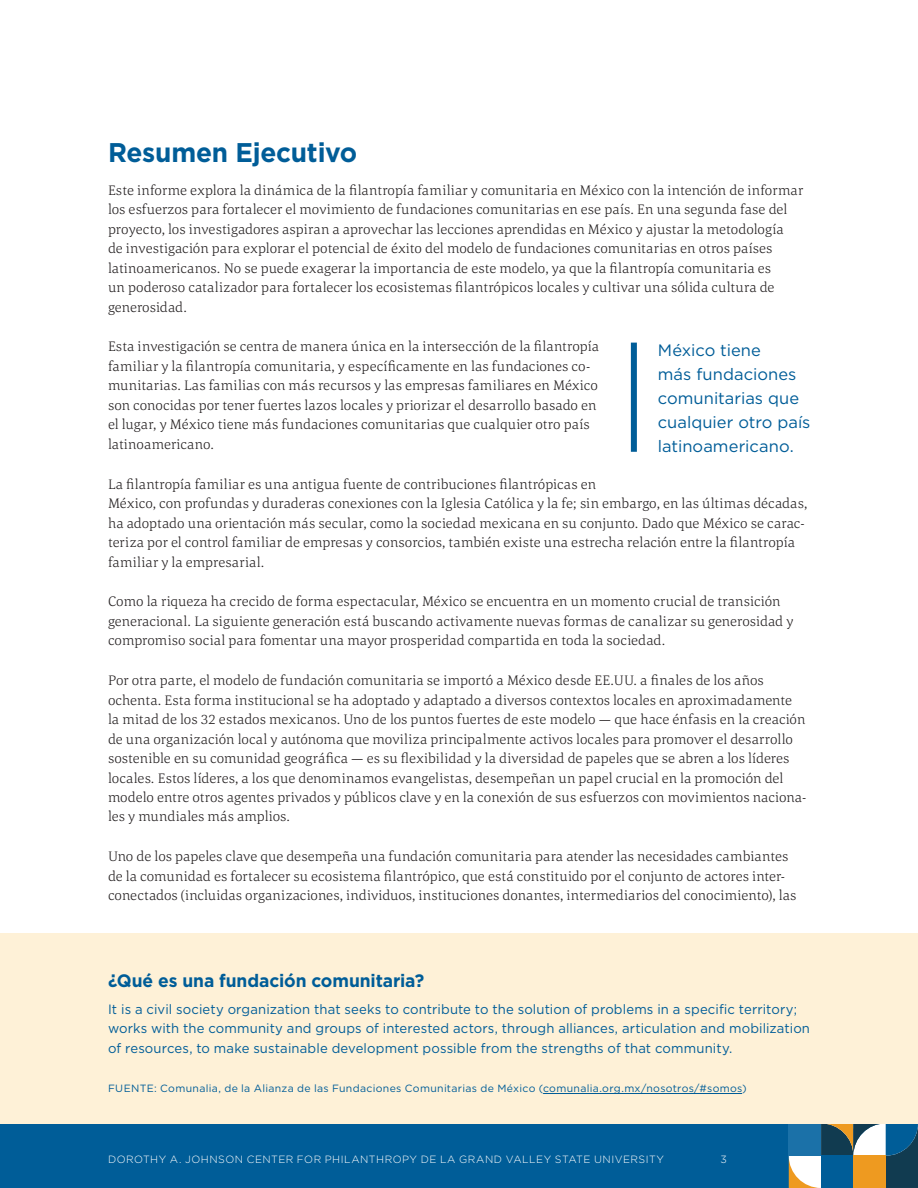
<style>
.page{position:relative;width:918px;height:1188px;background:#fff}
.page>*{position:absolute;margin:0;border:0;box-sizing:border-box;transform-origin:0 0}
.t1{font:700 27px "Gotham";letter-spacing:-.01em;color:#005d98}
.t2{font:700 18px "Gotham";letter-spacing:-.005em;color:#005d98}
.t3{font:16.5px/24px "Gotham";color:#005d98}
.t4{font:300 14.25px/19.5px "Corda";letter-spacing:.01em;color:#231f20}
.t5{font:13.5px/19.5px "Gotham";letter-spacing:.01em;color:#005d98}
.t6{font:10.5px "Gotham";letter-spacing:.03em;color:#005d98}
.t7{font:300 10.5px "Gotham";letter-spacing:.045em;color:#fff}
</style>
<div class="page">
<div style="left:0;top:1123px;width:789px;height:65px;background:#005d98"></div>
<svg style="left:789px;top:1124px;width:129px;height:64px"></svg>
<div style="left:853px;top:1156px;width:33px;height:32px;background:#ee9a20"></div>
<div style="left:0;top:933px;width:918px;height:191px;background:#fef1d7"></div>
<hr style="left:543px;top:1093px;width:199px;height:1px;background:#005d98">
<div style="left:631px;top:343px;width:6px;height:109px;background:#005d98"></div>
<h1 class="t1" style="left:108px;top:136px;width:251px">Resumen Ejecutivo</h1>
<p class="t4" style="left:108px;top:180px;width:697px">Este informe explora la dinámica de la filantropía familiar y comunitaria en México con la intención de informar los esfuerzos para fortalecer el movimiento de fundaciones comunitarias en ese país. En una segunda fase del proyecto, los investigadores aspiran a aprovechar las lecciones aprendidas en México y ajustar la metodología<br>de investigación para explorar el potencial de éxito del modelo de fundaciones comunitarias en otros países latinoamericanos. No se puede exagerar la importancia de este modelo, ya que la filantropía comunitaria es<br>un poderoso catalizador para fortalecer los ecosistemas filantrópicos locales y cultivar una sólida cultura de generosidad.</p>
<p class="t4" style="left:108px;top:336px;width:493px">Esta investigación se centra de manera única en la intersección de la filantropía familiar y la filantropía comunitaria, y específicamente en las fundaciones co&shy;munitarias. Las familias con más recursos y las empresas familiares en México son conocidas por tener fuertes lazos locales y priorizar el desarrollo basado en el lugar, y México tiene más fundaciones comunitarias que cualquier otro país latinoamericano.</p>
<p class="t4" style="left:108px;top:474px;width:701px">La filantropía familiar es una antigua fuente de contribuciones filantrópicas en<br>México, con profundas y duraderas conexiones con la Iglesia Católica y la fe; sin embargo, en las últimas décadas, ha adoptado una orientación más secular, como la sociedad mexicana en su conjunto. Dado que México se carac&shy;teriza por el control familiar de empresas y consorcios, también existe una estrecha relación entre la filantropía familiar y la empresarial.</p>
<p class="t4" style="left:108px;top:591px;width:687px">Como la riqueza ha crecido de forma espectacular, México se encuentra en un momento crucial de transición generacional. La siguiente generación está buscando activamente nuevas formas de canalizar su generosidad y compromiso social para fomentar una mayor prosperidad compartida en toda la sociedad.</p>
<p class="t4" style="left:108px;top:670px;width:700px">Por otra parte, el modelo de fundación comunitaria se importó a México desde EE.UU. a finales de los años ochenta. Esta forma institucional se ha adoptado y adaptado a diversos contextos locales en aproximadamente la mitad de los 32 estados mexicanos. Uno de los puntos fuertes de este modelo — que hace énfasis en la creación de una organización local y autónoma que moviliza principalmente activos locales para promover el desarrollo sostenible en su comunidad geográfica — es su flexibilidad y la diversidad de papeles que se abren a los líderes locales. Estos líderes, a los que denominamos evangelistas, desempeñan un papel crucial en la promoción del modelo entre otros agentes privados y públicos clave y en la conexión de sus esfuerzos con movimientos naciona&shy;les y mundiales más amplios.</p>
<p class="t4" style="left:108px;top:846px;width:690px">Uno de los papeles clave que desempeña una fundación comunitaria para atender las necesidades cambiantes de la comunidad es fortalecer su ecosistema filantrópico, que está constituido por el conjunto de actores inter&shy;conectados (incluidas organizaciones, individuos, instituciones donantes, intermediarios del conocimiento), las</p>
<p class="t3" style="left:658px;top:338px;width:154px">México tiene<br>más fundaciones comunitarias que cualquier otro país latinoamericano.</p>
<p class="t2" style="left:108px;top:971px;width:318px">¿Qué es una fundación comunitaria?</p>
<p class="t5" style="left:108px;top:999px;width:704px">It is a civil society organization that seeks to contribute to the solution of problems in a specific territory; works with the community and groups of interested actors, through alliances, articulation and mobilization of resources, to make sustainable development possible from the strengths of that community.</p>
<p class="t6" style="left:108px;top:1082px;width:640px">FUENTE: Comunalia, de la Alianza de las Fundaciones Comunitarias de México (comunalia.org.mx/nosotros/#somos)</p>
<p class="t7" style="left:108px;top:1153px;width:558px">DOROTHY A. JOHNSON CENTER FOR PHILANTHROPY DE LA GRAND VALLEY STATE UNIVERSITY</p>
<p class="t7" style="left:720px;top:1153px;width:8px">3</p>
</div>
